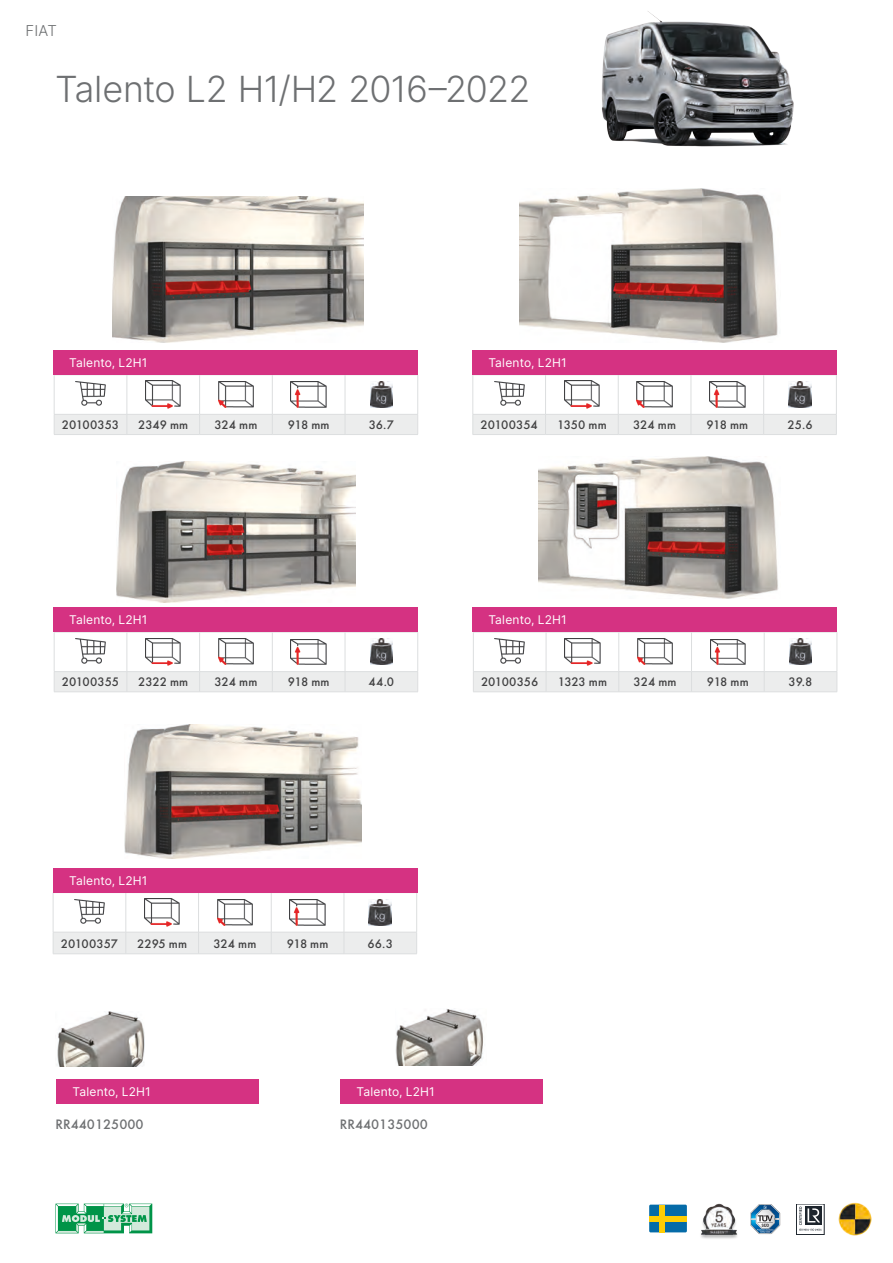
<style>
.page{position:relative;width:893px;height:1263px;background:#fff}
.page>*{position:absolute;margin:0;border:0;box-sizing:border-box;transform-origin:0 0}
.INTER_Light_24{font:300 36px "Inter";letter-spacing:-.025em;color:#6e7072}
.t1{font:300 15px "Inter";color:#6e7072}
.INTER_Reg_8_Grey{font:500 14.25px "Futura";color:#6e7072}
.t2{font:500 12.9px "Futura";color:#414142}
.INTER_Reg_White_TABELL{font:12px "Inter";letter-spacing:.005em;color:#fff}
</style>
<div class="page">
<svg style="left:55px;top:1203px;width:97px;height:30px;background:#75c49a"></svg>
<svg style="left:799px;top:1206px;width:23px;height:25px"></svg>
<svg style="left:799px;top:1206px;width:22px;height:24px"></svg>
<svg style="left:750px;top:1204px;width:31px;height:30px"></svg>
<img style="left:839px;top:1203px;width:33px;height:33px">
<div style="left:649px;top:1204px;width:38px;height:28px;background:#056ba8"></div>
<div style="left:649px;top:1216px;width:38px;height:5px;background:#fecd04"></div>
<div style="left:660px;top:1204px;width:5px;height:28px;background:#fecd04"></div>
<img style="left:701px;top:1203px;width:37px;height:36px">
<img style="left:395px;top:1009px;width:88px;height:56px">
<img style="left:57px;top:1011px;width:88px;height:55px">
<hr style="left:54px;top:375px;width:73px;height:1px;background:#dcdedf">
<hr style="left:54px;top:375px;width:1px;height:39px;background:#dcdedf">
<hr style="left:127px;top:375px;width:73px;height:1px;background:#dcdedf">
<hr style="left:127px;top:375px;width:1px;height:39px;background:#dcdedf">
<hr style="left:200px;top:375px;width:72px;height:1px;background:#dcdedf">
<hr style="left:199px;top:375px;width:1px;height:39px;background:#dcdedf">
<hr style="left:272px;top:375px;width:73px;height:1px;background:#dcdedf">
<hr style="left:272px;top:375px;width:1px;height:39px;background:#dcdedf">
<hr style="left:345px;top:375px;width:73px;height:1px;background:#dcdedf">
<hr style="left:345px;top:375px;width:1px;height:39px;background:#dcdedf">
<hr style="left:417px;top:375px;width:1px;height:39px;background:#dcdedf">
<svg style="left:54px;top:414px;width:364px;height:21px;background:#eaebeb"></svg>
<img style="left:76px;top:382px;width:29px;height:24px">
<img style="left:146px;top:381px;width:35px;height:27px">
<img style="left:218px;top:382px;width:36px;height:26px">
<img style="left:291px;top:382px;width:35px;height:25px">
<img style="left:370px;top:381px;width:23px;height:27px">
<hr style="left:473px;top:375px;width:72px;height:1px;background:#dcdedf">
<hr style="left:473px;top:375px;width:1px;height:39px;background:#dcdedf">
<hr style="left:545px;top:375px;width:73px;height:1px;background:#dcdedf">
<hr style="left:545px;top:375px;width:1px;height:39px;background:#dcdedf">
<hr style="left:618px;top:375px;width:73px;height:1px;background:#dcdedf">
<hr style="left:618px;top:375px;width:1px;height:39px;background:#dcdedf">
<hr style="left:691px;top:375px;width:73px;height:1px;background:#dcdedf">
<hr style="left:691px;top:375px;width:1px;height:39px;background:#dcdedf">
<hr style="left:764px;top:375px;width:73px;height:1px;background:#dcdedf">
<hr style="left:763px;top:375px;width:1px;height:39px;background:#dcdedf">
<hr style="left:836px;top:375px;width:1px;height:39px;background:#dcdedf">
<svg style="left:473px;top:414px;width:364px;height:21px;background:#eaebeb"></svg>
<img style="left:494px;top:382px;width:30px;height:24px">
<img style="left:564px;top:381px;width:36px;height:27px">
<img style="left:637px;top:382px;width:35px;height:26px">
<img style="left:710px;top:382px;width:35px;height:25px">
<img style="left:789px;top:381px;width:22px;height:27px">
<hr style="left:54px;top:632px;width:73px;height:1px;background:#dcdedf">
<hr style="left:54px;top:632px;width:1px;height:39px;background:#dcdedf">
<hr style="left:127px;top:632px;width:73px;height:1px;background:#dcdedf">
<hr style="left:127px;top:632px;width:1px;height:39px;background:#dcdedf">
<hr style="left:200px;top:632px;width:72px;height:1px;background:#dcdedf">
<hr style="left:199px;top:632px;width:1px;height:39px;background:#dcdedf">
<hr style="left:272px;top:632px;width:73px;height:1px;background:#dcdedf">
<hr style="left:272px;top:632px;width:1px;height:39px;background:#dcdedf">
<hr style="left:345px;top:632px;width:73px;height:1px;background:#dcdedf">
<hr style="left:345px;top:632px;width:1px;height:39px;background:#dcdedf">
<hr style="left:417px;top:632px;width:1px;height:39px;background:#dcdedf">
<hr style="left:54px;top:671px;width:73px;height:1px;background:#dcdedf">
<hr style="left:127px;top:671px;width:73px;height:1px;background:#dcdedf">
<hr style="left:200px;top:671px;width:72px;height:1px;background:#dcdedf">
<hr style="left:272px;top:671px;width:73px;height:1px;background:#dcdedf">
<hr style="left:345px;top:671px;width:73px;height:1px;background:#dcdedf">
<div style="left:54px;top:672px;width:364px;height:20px;background:#eceded"></div>
<img style="left:76px;top:639px;width:29px;height:24px">
<img style="left:146px;top:638px;width:35px;height:28px">
<img style="left:218px;top:639px;width:36px;height:26px">
<img style="left:291px;top:639px;width:35px;height:26px">
<img style="left:370px;top:639px;width:23px;height:26px">
<hr style="left:473px;top:632px;width:73px;height:1px;background:#dcdedf">
<hr style="left:473px;top:632px;width:1px;height:39px;background:#dcdedf">
<hr style="left:546px;top:632px;width:73px;height:1px;background:#dcdedf">
<hr style="left:546px;top:632px;width:1px;height:39px;background:#dcdedf">
<hr style="left:619px;top:632px;width:72px;height:1px;background:#dcdedf">
<hr style="left:618px;top:632px;width:1px;height:39px;background:#dcdedf">
<hr style="left:691px;top:632px;width:73px;height:1px;background:#dcdedf">
<hr style="left:691px;top:632px;width:1px;height:39px;background:#dcdedf">
<hr style="left:764px;top:632px;width:73px;height:1px;background:#dcdedf">
<hr style="left:764px;top:632px;width:1px;height:39px;background:#dcdedf">
<hr style="left:837px;top:632px;width:1px;height:39px;background:#dcdedf">
<hr style="left:473px;top:671px;width:73px;height:1px;background:#dcdedf">
<hr style="left:546px;top:671px;width:73px;height:1px;background:#dcdedf">
<hr style="left:619px;top:671px;width:72px;height:1px;background:#dcdedf">
<hr style="left:691px;top:671px;width:73px;height:1px;background:#dcdedf">
<hr style="left:764px;top:671px;width:73px;height:1px;background:#dcdedf">
<div style="left:473px;top:672px;width:365px;height:20px;background:#eceded"></div>
<img style="left:495px;top:639px;width:30px;height:24px">
<img style="left:565px;top:638px;width:35px;height:28px">
<img style="left:637px;top:639px;width:36px;height:26px">
<img style="left:710px;top:639px;width:36px;height:26px">
<img style="left:789px;top:639px;width:23px;height:26px">
<hr style="left:53px;top:892px;width:73px;height:1px;background:#dcdedf">
<hr style="left:53px;top:893px;width:1px;height:39px;background:#dcdedf">
<hr style="left:126px;top:892px;width:73px;height:1px;background:#dcdedf">
<hr style="left:126px;top:893px;width:1px;height:39px;background:#dcdedf">
<hr style="left:199px;top:892px;width:72px;height:1px;background:#dcdedf">
<hr style="left:198px;top:893px;width:1px;height:39px;background:#dcdedf">
<hr style="left:271px;top:892px;width:73px;height:1px;background:#dcdedf">
<hr style="left:271px;top:893px;width:1px;height:39px;background:#dcdedf">
<hr style="left:344px;top:892px;width:73px;height:1px;background:#dcdedf">
<hr style="left:344px;top:893px;width:1px;height:39px;background:#dcdedf">
<hr style="left:416px;top:893px;width:1px;height:39px;background:#dcdedf">
<svg style="left:53px;top:932px;width:364px;height:22px;background:#eaebeb"></svg>
<img style="left:74px;top:899px;width:30px;height:25px">
<img style="left:144px;top:898px;width:36px;height:28px">
<img style="left:217px;top:899px;width:36px;height:26px">
<img style="left:290px;top:899px;width:35px;height:26px">
<img style="left:369px;top:899px;width:23px;height:26px">
<img style="left:519px;top:189px;width:259px;height:154px">
<img style="left:113px;top:196px;width:251px;height:146px">
<img style="left:116px;top:461px;width:239px;height:141px">
<img style="left:539px;top:457px;width:239px;height:142px">
<img style="left:125px;top:724px;width:237px;height:135px">
<div style="left:53px;top:868px;width:364px;height:24px;background:#d53282"></div>
<div style="left:56px;top:1079px;width:202px;height:25px;background:#d53282"></div>
<div style="left:340px;top:1079px;width:202px;height:25px;background:#d53282"></div>
<div style="left:53px;top:608px;width:364px;height:24px;background:#d53282"></div>
<div style="left:53px;top:350px;width:364px;height:25px;background:#d53282"></div>
<div style="left:473px;top:608px;width:364px;height:24px;background:#d53282"></div>
<div style="left:473px;top:350px;width:364px;height:25px;background:#d53282"></div>
<img style="left:602px;top:11px;width:192px;height:136px">
<p class="t1" style="left:26px;top:19px;width:33px">FIAT</p>
<p class="INTER_Light_24" style="left:55px;top:62px;width:477px">Talento L2 H1/H2 2016–2022</p>
<p class="INTER_Reg_White_TABELL" style="left:69px;top:354px;width:80px">Talento, L2H1</p>
<p class="INTER_Reg_White_TABELL" style="left:488px;top:354px;width:80px">Talento, L2H1</p>
<p class="t2" style="left:62px;top:417px;width:59px">20100353</p>
<p class="t2" style="left:138px;top:417px;width:52px">2349 mm</p>
<p class="t2" style="left:214px;top:417px;width:44px">324 mm</p>
<p class="t2" style="left:288px;top:417px;width:43px">918 mm</p>
<p class="t2" style="left:369px;top:417px;width:27px">36.7</p>
<p class="t2" style="left:480px;top:417px;width:59px">20100354</p>
<p class="t2" style="left:557px;top:417px;width:51px">1350 mm</p>
<p class="t2" style="left:633px;top:417px;width:44px">324 mm</p>
<p class="t2" style="left:706px;top:417px;width:43px">918 mm</p>
<p class="t2" style="left:787px;top:417px;width:27px">25.6</p>
<p class="INTER_Reg_White_TABELL" style="left:69px;top:611px;width:80px">Talento, L2H1</p>
<p class="INTER_Reg_White_TABELL" style="left:488px;top:611px;width:80px">Talento, L2H1</p>
<p class="t2" style="left:62px;top:674px;width:59px">20100355</p>
<p class="t2" style="left:138px;top:674px;width:52px">2322 mm</p>
<p class="t2" style="left:214px;top:674px;width:44px">324 mm</p>
<p class="t2" style="left:288px;top:674px;width:43px">918 mm</p>
<p class="t2" style="left:369px;top:674px;width:27px">44.0</p>
<p class="t2" style="left:481px;top:674px;width:59px">20100356</p>
<p class="t2" style="left:558px;top:674px;width:51px">1323 mm</p>
<p class="t2" style="left:634px;top:674px;width:44px">324 mm</p>
<p class="t2" style="left:707px;top:674px;width:43px">918 mm</p>
<p class="t2" style="left:789px;top:674px;width:25px">39.8</p>
<p class="INTER_Reg_White_TABELL" style="left:69px;top:872px;width:80px">Talento, L2H1</p>
<p class="t2" style="left:61px;top:935px;width:59px">20100357</p>
<p class="t2" style="left:137px;top:935px;width:51px">2295 mm</p>
<p class="t2" style="left:213px;top:935px;width:44px">324 mm</p>
<p class="t2" style="left:287px;top:935px;width:43px">918 mm</p>
<p class="t2" style="left:368px;top:935px;width:27px">66.3</p>
<p class="INTER_Reg_White_TABELL" style="left:73px;top:1083px;width:80px">Talento, L2H1</p>
<p class="INTER_Reg_White_TABELL" style="left:357px;top:1083px;width:80px">Talento, L2H1</p>
<p class="INTER_Reg_8_Grey" style="left:56px;top:1115px;width:90px">RR440125000</p>
<p class="INTER_Reg_8_Grey" style="left:340px;top:1115px;width:90px">RR440135000</p>
</div>
